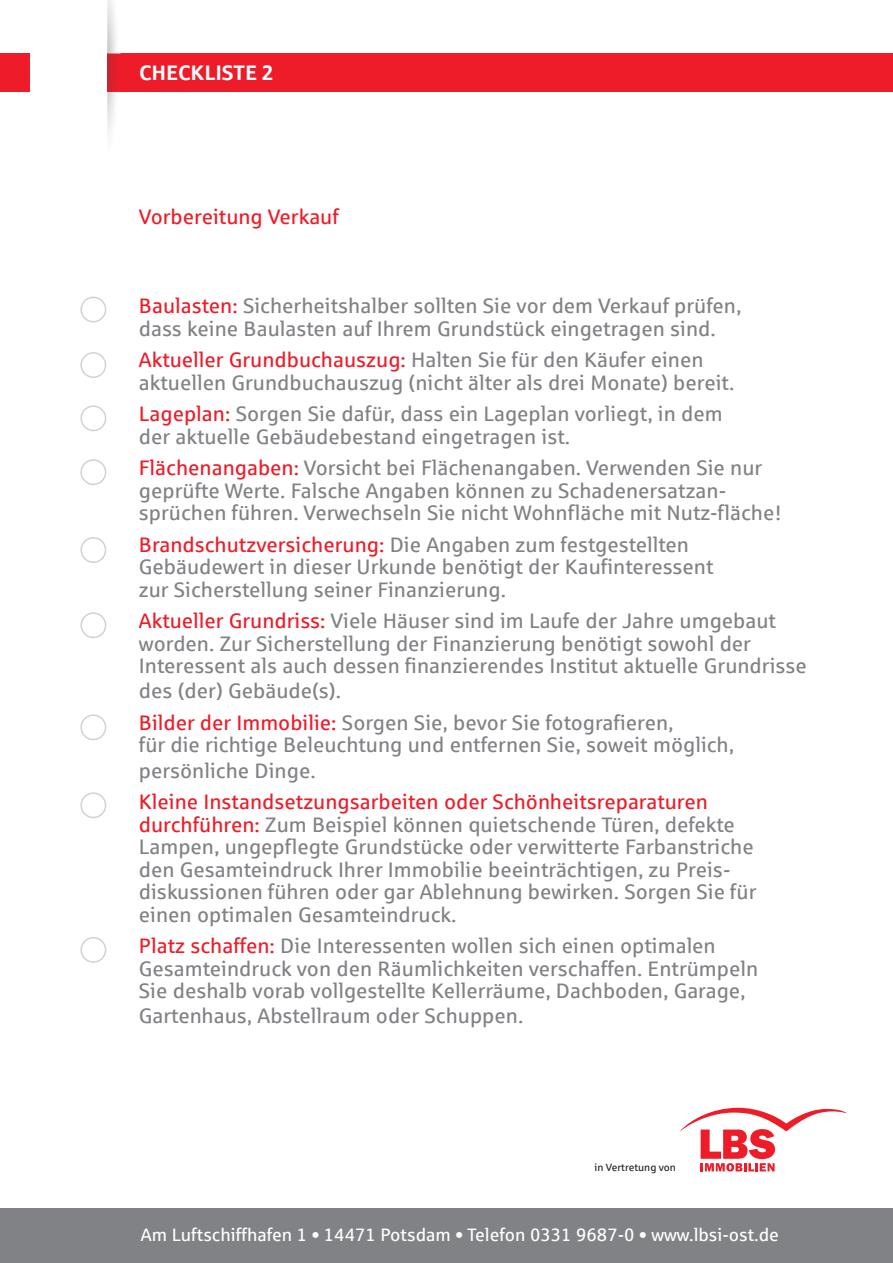
<style>
.page{position:relative;width:893px;height:1263px;background:#fff}
.page>*{position:absolute;margin:0;border:0;box-sizing:border-box;transform-origin:0 0}
.t1{font:21px/22.5px "Sparkasse Rg";color:#808285}
.t2{font:21px "Sparkasse Rg";color:#ee1c28}
.t3{font:700 21px "Sparkasse Rg";color:#fff}
.t4{font:18px "Sparkasse Rg";color:#fff}
.t5{font:10.5px "Sparkasse Rg";color:#231f20}
.s1{color:#ee1c28}
</style>
<div class="page">
<div style="left:0;top:54px;width:29px;height:38px;background:#ee1c28"></div>
<div style="left:107px;top:54px;width:786px;height:38px;background:#ee1c28"></div>
<img style="left:107px;top:0;width:13px;height:136px">
<img style="left:107px;top:54px;width:13px;height:38px">
<div style="left:80px;top:297px;width:26px;height:25px;border:2px solid #d1d2d4;border-radius:50%"></div>
<div style="left:80px;top:792px;width:26px;height:26px;border:2px solid #d1d2d4;border-radius:50%"></div>
<div style="left:80px;top:352px;width:26px;height:26px;border:2px solid #d1d2d4;border-radius:50%"></div>
<div style="left:80px;top:405px;width:26px;height:26px;border:2px solid #d1d2d4;border-radius:50%"></div>
<div style="left:80px;top:937px;width:26px;height:26px;border:2px solid #d1d2d4;border-radius:50%"></div>
<div style="left:80px;top:459px;width:26px;height:26px;border:2px solid #d1d2d4;border-radius:50%"></div>
<div style="left:80px;top:537px;width:26px;height:26px;border:2px solid #d1d2d4;border-radius:50%"></div>
<div style="left:80px;top:612px;width:26px;height:26px;border:2px solid #d1d2d4;border-radius:50%"></div>
<div style="left:80px;top:714px;width:26px;height:26px;border:2px solid #d1d2d4;border-radius:50%"></div>
<svg style="left:680px;top:1108px;width:167px;height:63px"></svg>
<div style="left:0;top:1208px;width:893px;height:55px;background:#808285"></div>
<p class="t3" style="left:139px;top:59px;width:137px">CHECKLISTE 2</p>
<p class="t2" style="left:139px;top:204px;width:202px">Vorbereitung Verkauf</p>
<p class="t1" style="left:139px;top:294px;width:604px"><span class="s1">Baulasten:</span> Sicherheitshalber sollten Sie vor dem Verkauf prüfen, dass keine Baulasten auf Ihrem Grundstück eingetragen sind.</p>
<p class="t1" style="left:139px;top:348px;width:597px"><span class="s1">Aktueller Grundbuchauszug:</span> Halten Sie für den Käufer einen aktuellen Grundbuchauszug (nicht älter als drei Monate) bereit.</p>
<p class="t1" style="left:139px;top:402px;width:585px"><span class="s1">Lageplan:</span> Sorgen Sie dafür, dass ein Lageplan vorliegt, in dem der aktuelle Gebäudebestand eingetragen ist.</p>
<p class="t1" style="left:139px;top:456px;width:643px"><span class="s1">Flächenangaben:</span> Vorsicht bei Flächenangaben. Verwenden Sie nur geprüfte Werte. Falsche Angaben können zu Schadenersatzan&shy;sprüchen führen. Verwechseln Sie nicht Wohnfläche mit Nutz-fläche !</p>
<p class="t1" style="left:139px;top:533px;width:576px"><span class="s1">Brandschutzversicherung:</span> Die Angaben zum festgestellten<br>Gebäudewert in dieser Urkunde benötigt der Kaufinteressent zur Sicherstellung seiner Finanzierung.</p>
<p class="t1" style="left:139px;top:609px;width:669px"><span class="s1">Aktueller Grundriss:</span> Viele Häuser sind im Laufe der Jahre umgebaut worden. Zur Sicherstellung der Finanzierung benötigt sowohl der<br>Interessent als auch dessen finanzierendes Institut aktuelle Grundrisse</p>
<p class="t1" style="left:139px;top:675px;width:536px;line-height:31.5px">des (der) Gebäude(s).<br><span class="s1">Bilder der Immobilie:</span> Sorgen Sie, bevor Sie fotografieren,</p>
<p class="t1" style="left:139px;top:732px;width:597px;line-height:25.2px">für die richtige Beleuchtung und entfernen Sie, soweit möglich, persönliche Dinge.</p>
<p class="t1" style="left:139px;top:790px;width:619px"><span class="s1">Kleine Instandsetzungsarbeiten oder Schönheitsreparaturen durchführen:</span> Zum Beispiel können quietschende Türen, defekte Lampen, ungepflegte Grundstücke oder verwitterte Farbanstriche den Gesamteindruck Ihrer Immobilie beeinträchtigen, zu Preis&shy;diskussionen führen oder gar Ablehnung bewirken. Sorgen Sie für einen optimalen Gesamteindruck.</p>
<p class="t1" style="left:139px;top:934px;width:621px"><span class="s1">Platz schaffen:</span> Die Interessenten wollen sich einen optimalen<br>Gesamteindruck von den Räumlichkeiten verschaffen. Entrümpeln<br>Sie deshalb vorab vollgestellte Kellerräume, Dachboden, Garage,</p>
<p class="t1" style="left:139px;top:1004px;width:386px">Gartenhaus, Abstellraum oder Schuppen.</p>
<p class="t5" style="left:595px;top:1161px;width:83px">in Vertretung von</p>
<p class="t4" style="left:141px;top:1223px;width:640px">Am Luftschiffhafen 1 • 14471 Potsdam • Telefon 0331 9687-0 • www.lbsi-ost.de</p>
</div>
